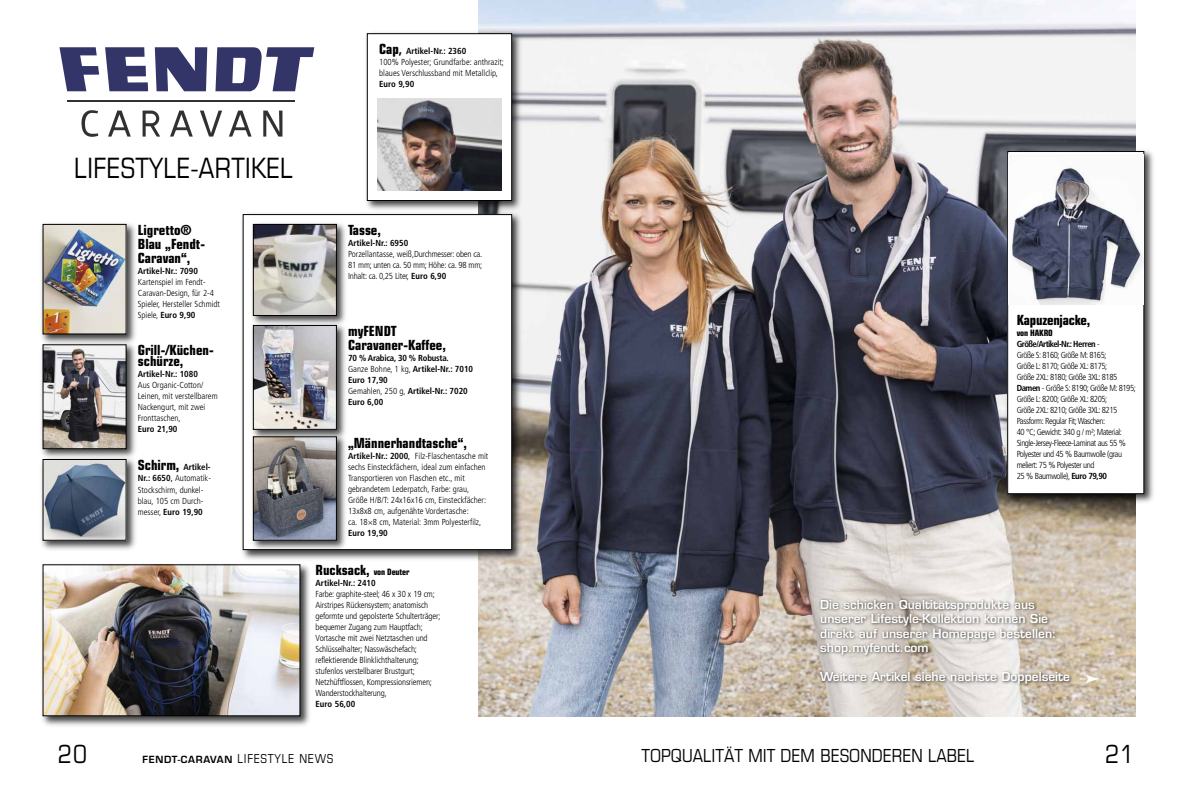
<style>
.page{position:relative;width:1191px;height:794px;background:#fff}
.page>*{position:absolute;margin:0;border:0;box-sizing:border-box;transform-origin:0 0}
.t1{font:condensed 28px "Eurostile";color:#000}
.t2{font:condensed 25px "Eurostile";color:#000}
.t3{font:condensed 18px "Eurostile";color:#000}
.t4{font:700 condensed 14px/14px "Eurostile";color:#000}
.t5{font:600 12px/14.4px "Eurostile";color:#fff}
.t6{font:600 9.6px "Eurostile";letter-spacing:.07em;color:#000}
.t7{font:300 condensed 8.8px/11px "Frutiger";letter-spacing:-.015em;color:#000}
.t8{font:300 condensed 8.8px/11px "Frutiger";letter-spacing:-.05em;color:#000}
.t9{font:700 condensed 8.8px "Frutiger";color:#000}
.t10{font:700 condensed 8.8px/11px "Frutiger";letter-spacing:-.06em;color:#000}
.t11{font:700 condensed 8.8px "Frutiger";letter-spacing:-.025em;color:#000}
.s1{font-family:"Eurostile";font-size:14px}
.s2{font-size:14px}
.s3{font-weight:700}
.s4{font-family:"Eurostile";font-weight:700;font-size:14px}
.s5{font-weight:400}
.s6{font-weight:300}
.s7{font-size:8.8px}
.s8{font-family:"Eurostile"}
.s9{font-weight:400;font-stretch:condensed;font-size:12.4px}
</style>
<div class="page">
<img style="left:478px;top:0;width:657px;height:716px">
<svg style="left:263px;top:111px;width:19px;height:26px"></svg>
<svg style="left:229px;top:111px;width:23px;height:26px"></svg>
<svg style="left:200px;top:111px;width:22px;height:26px"></svg>
<svg style="left:170px;top:111px;width:23px;height:26px"></svg>
<svg style="left:143px;top:111px;width:17px;height:26px"></svg>
<svg style="left:108px;top:111px;width:23px;height:26px"></svg>
<svg style="left:81px;top:110px;width:17px;height:27px"></svg>
<hr style="left:67px;top:100px;width:228px;height:1px;background:#303130">
<svg style="left:215px;top:47px;width:99px;height:44px"></svg>
<svg style="left:155px;top:47px;width:52px;height:44px"></svg>
<svg style="left:105px;top:47px;width:43px;height:44px"></svg>
<svg style="left:59px;top:47px;width:40px;height:44px"></svg>
<img style="left:1002px;top:146px;width:152px;height:361px">
<div style="left:1007px;top:151px;width:136px;height:342px;background:#fff"></div>
<div style="left:1007px;top:151px;width:137px;height:343px;border:1px solid #000"></div>
<img style="left:366px;top:29px;width:159px;height:181px">
<div style="left:367px;top:34px;width:144px;height:166px;background:#fff"></div>
<div style="left:367px;top:33px;width:145px;height:168px;border:1px solid #000"></div>
<img style="left:811px;top:593px;width:270px;height:124px">
<img style="left:41px;top:347px;width:95px;height:107px">
<img style="left:45px;top:347px;width:80px;height:100px">
<div style="left:43px;top:344px;width:84px;height:105px;border:1px solid #000"></div>
<img style="left:41px;top:223px;width:95px;height:124px">
<img style="left:45px;top:226px;width:80px;height:106px">
<img style="left:41px;top:454px;width:95px;height:96px">
<img style="left:45px;top:461px;width:80px;height:78px">
<div style="left:43px;top:459px;width:84px;height:82px;border:1px solid #000"></div>
<img style="left:242px;top:210px;width:283px;height:353px">
<div style="left:243px;top:214px;width:269px;height:335px;background:#fff"></div>
<div style="left:243px;top:214px;width:269px;height:336px;border:1px solid #000"></div>
<img style="left:252px;top:329px;width:94px;height:103px">
<img style="left:255px;top:329px;width:80px;height:99px">
<div style="left:253px;top:325px;width:84px;height:105px;border:1px solid #000"></div>
<img style="left:252px;top:223px;width:94px;height:106px">
<img style="left:255px;top:226px;width:80px;height:88px">
<div style="left:253px;top:224px;width:84px;height:92px;border:1px solid #000"></div>
<img style="left:248px;top:432px;width:101px;height:122px">
<img style="left:255px;top:438px;width:80px;height:101px">
<div style="left:253px;top:436px;width:84px;height:105px;border:1px solid #000"></div>
<img style="left:42px;top:560px;width:271px;height:166px">
<img style="left:45px;top:566px;width:253px;height:148px">
<img style="left:377px;top:98px;width:125px;height:92px">
<img style="left:1011px;top:154px;width:132px;height:151px">
<svg style="left:1080px;top:674px;width:20px;height:9px"></svg>
<p class="t9" style="left:379px;top:48px;width:88px"><span class="s1">Cap</span><span class="s2">,</span> Artikel-Nr.: 2360</p>
<p class="t7" style="left:379px;top:58px;width:126px">100% Polyester; Grundfarbe: anthrazit;</p>
<p class="t7" style="left:379px;top:68px;width:120px">blaues Verschlussband mit Metallclip,</p>
<p class="t9" style="left:379px;top:81px;width:37px">Euro 9,90</p>
<p class="t1" style="left:74px;top:158px;width:220px">LIFESTYLE-ARTIKEL</p>
<p class="t4" style="left:138px;top:224px;width:69px">Ligretto®<br>Blau „Fendt-<br>Caravan“,</p>
<p class="t7" style="left:138px;top:266px;width:84px"><span class="s3">Artikel-Nr.: 7090<br></span>Kartenspiel im Fendt-<br>Caravan-Design, für 2-4<br>Spieler, Hersteller Schmidt<br>Spiele, <span class="s3">Euro 9,90</span></p>
<p class="t4" style="left:138px;top:346px;width:77px;line-height:11px">Grill-/Küchen&shy;schürze,</p>
<p class="t9" style="left:138px;top:370px;width:62px">Artikel-Nr.: 1080</p>
<p class="t7" style="left:138px;top:380px;width:81px">Aus Organic-Cotton/<br>Leinen, mit verstellbarem<br>Nackengurt, mit zwei<br>Fronttaschen,</p>
<p class="t9" style="left:138px;top:425px;width:41px">Euro 21,90</p>
<p class="t7" style="left:138px;top:462px;width:75px"><span class="s4">Schirm,</span> <span class="s3">Artikel-<br>Nr.: 6650</span><span class="s5">,</span> Automatik-<br>Stockschirm, dunkel&shy;blau, 105 cm Durch&shy;messer, <span class="s3">Euro 19,90</span></p>
<p class="t4" style="left:348px;top:225px;width:34px">Tasse,</p>
<p class="t9" style="left:348px;top:240px;width:62px">Artikel-Nr.: 6950</p>
<p class="t7" style="left:348px;top:249px;width:136px;text-align:justify">Porzellantasse, weiß,Durchmesser: oben ca.<br>81 mm; unten ca. 50 mm; Höhe: ca. 98 mm; Inhalt: ca. 0,25 Liter, <span class="s3">Euro 6,90</span></p>
<p class="t4" style="left:348px;top:325px;width:99px">myFENDT<br>Caravaner-Kaffee,</p>
<p class="t11" style="left:348px;top:354px;width:102px">70 % Arabica, 30 % Robusta.</p>
<p class="t9" style="left:348px;top:365px;width:126px"><span class="s6">Ganze Bohne, 1 kg,</span> Artikel-Nr.: 7010</p>
<p class="t9" style="left:348px;top:376px;width:41px">Euro 17,90</p>
<p class="t9" style="left:348px;top:387px;width:121px"><span class="s6">Gemahlen, 250 g,</span> Artikel-Nr.: 7020</p>
<p class="t9" style="left:348px;top:398px;width:37px">Euro 6,00</p>
<p class="t4" style="left:348px;top:437px;width:120px">„Männerhandtasche“,</p>
<p class="t7" style="left:348px;top:451px;width:142px"><span class="s3">Artikel-Nr.: 2000</span><span class="s5">,</span> Filz-Flaschentasche mit sechs Einsteckfächern, ideal zum einfachen Transportieren von Flaschen etc., mit gebrandetem Lederpatch, Farbe: grau, Größe H/B/T: 24x16x16 cm, Einsteckfächer:<br>13x8x8 cm, aufgenähte Vordertasche:<br>ca. 18×8 cm, Material: 3mm Polyesterfilz, <span class="s3">Euro 19,90</span></p>
<p class="t4" style="left:315px;top:564px;width:95px">Rucksack, <span class="s7">von Deuter</span></p>
<p class="t9" style="left:315px;top:579px;width:62px">Artikel-Nr.: 2410</p>
<p class="t7" style="left:315px;top:589px;width:126px">Farbe: graphite-steel; 46 x 30 x 19 cm; Airstripes Rückensystem; anatomisch geformte und gepolsterte Schulterträger; bequemer Zugang zum Hauptfach; Vortasche mit zwei Netztaschen und Schlüsselhalter; Nasswäschefach;</p>
<p class="t7" style="left:315px;top:655px;width:118px">reflektierende Blinklichthalterung; stufenlos verstellbarer Brustgurt; Netzhüftflossen, Kompressionsriemen; Wanderstockhalterung,</p>
<p class="t9" style="left:315px;top:700px;width:41px">Euro 56,00</p>
<p class="t4" style="left:1016px;top:314px;width:75px">Kapuzenjacke,</p>
<p class="t10" style="left:1016px;top:328px;width:85px"><span class="s8">von HAKRO<br></span>Größe/Artikel-Nr.: Herren <span class="s6">-</span></p>
<p class="t8" style="left:1016px;top:350px;width:91px">Größe S: 8160; Größe M: 8165;</p>
<p class="t8" style="left:1016px;top:361px;width:92px">Größe L: 8170; Größe XL: 8175;</p>
<p class="t8" style="left:1016px;top:372px;width:102px">Größe 2XL: 8180; Größe 3XL: 8185</p>
<p class="t8" style="left:1016px;top:383px;width:121px"><span class="s3">Damen</span> - Größe S: 8190; Größe M: 8195;<br>Größe L: 8200; Größe XL: 8205;</p>
<p class="t8" style="left:1016px;top:405px;width:102px">Größe 2XL: 8210; Größe 3XL: 8215</p>
<p class="t8" style="left:1016px;top:416px;width:90px">Passform: Regular Fit; Waschen:</p>
<p class="t8" style="left:1016px;top:427px;width:107px">40 °C; Gewicht: 340 g / m²; Material:</p>
<p class="t8" style="left:1016px;top:438px;width:111px">Single-Jersey-Fleece-Laminat aus 55 %<br>Polyester und 45 % Baumwolle (grau</p>
<p class="t8" style="left:1016px;top:460px;width:79px">meliert: 75 % Polyester und</p>
<p class="t8" style="left:1016px;top:471px;width:92px">25 % Baumwolle), <span class="s3">Euro 79,90</span></p>
<p class="t5" style="left:820px;top:598px;width:216px">Die schicken Qualtitätsprodukte aus</p>
<p class="t5" style="left:820px;top:613px;width:229px">unserer Lifestyle-Kollektion können Sie</p>
<p class="t5" style="left:820px;top:627px;width:238px">direkt auf unserer Homepage bestellen: shop.myfendt.com</p>
<p class="t5" style="left:820px;top:670px;width:251px">Weitere Artikel siehe nächste Doppelseite</p>
<p class="t2" style="left:58px;top:744px;width:31px">20</p>
<p class="t6" style="left:142px;top:755px;width:193px">FENDT-CARAVAN <span class="s9">LIFESTYLE NEWS</span></p>
<p class="t2" style="left:1105px;top:744px;width:31px">21</p>
<p class="t3" style="left:641px;top:749px;width:334px">TOPQUALITÄT MIT DEM BESONDEREN LABEL</p>
</div>
